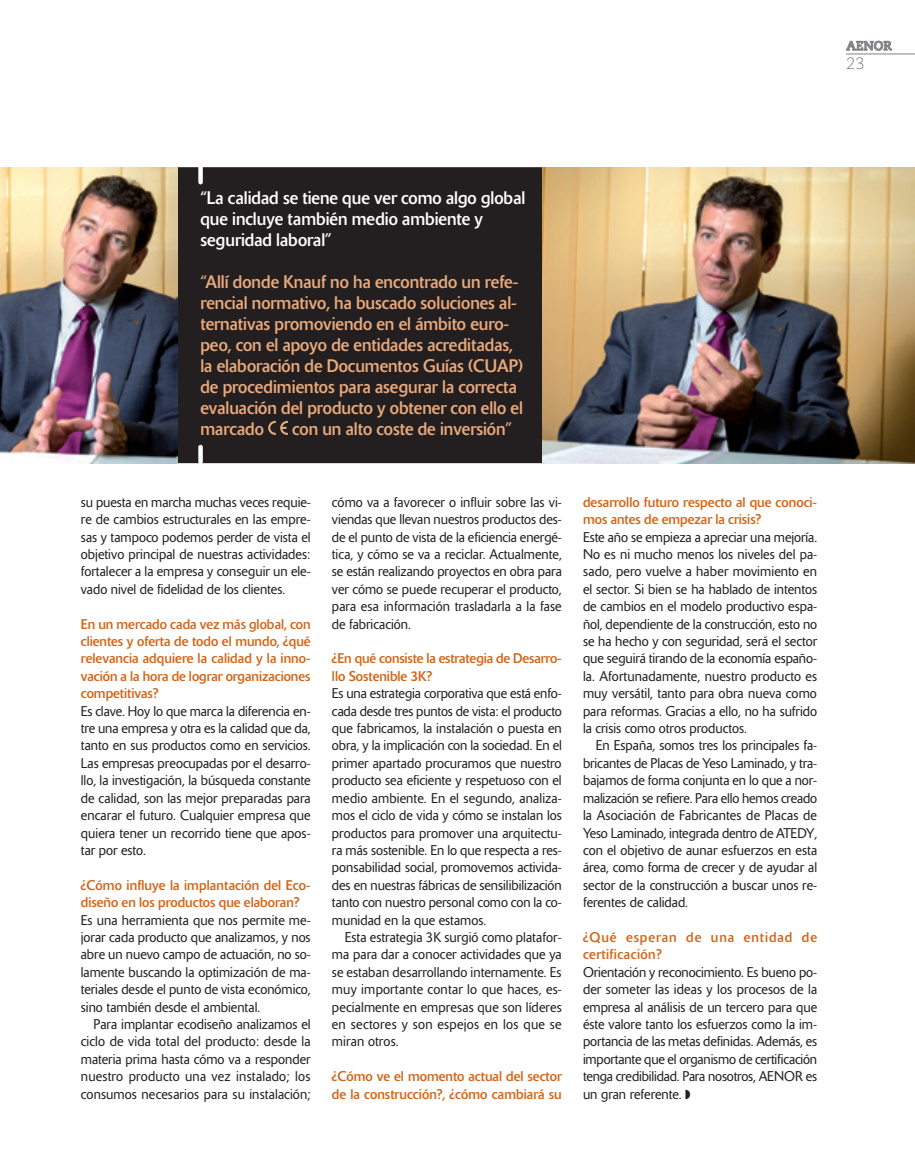
<style>
.page{position:relative;width:915px;height:1170px;background:#fff}
.page>*{position:absolute;margin:0;border:0;box-sizing:border-box;transform-origin:0 0}
.pregunta{font:18px/21px "Delta";color:#e9a97b;scale:.94 1}
.pregunta-2{font:18px/21px "Delta";color:#fff;scale:.94 1}
.t1{font:300 16.5px "Caecilia LT Std";color:#808285}
._001_TEXTO_ENTREVIST{font:300 13.95px/17.4px "Delta";color:#231f20;text-align:justify;scale:.96 1}
._002_PREGUNTA_GRANAT{font:13.95px/17.4px "Delta";color:#d3661a;scale:.96 1}
._002_PREGUNTA_GRANAT-2{font:13.95px/17.4px "Delta";letter-spacing:.07em;color:#d3661a;scale:.96 1}
.t2{font:700 12.75px "Caecilia LT Std";color:#808285}
</style>
<div class="page">
<svg style="left:846px;top:41px;width:45px;height:10px"></svg>
<hr style="left:846px;top:54px;width:68px;height:1px;background:#808285">
<div style="left:178px;top:167px;width:364px;height:296px;background:#231f20"></div>
<img style="left:0;top:167px;width:178px;height:296px">
<img style="left:542px;top:167px;width:372px;height:296px">
<svg style="left:268px;top:421px;width:20px;height:14px"></svg>
<div style="left:198px;top:447px;width:5px;height:15px;background:#fff"></div>
<div style="left:198px;top:167px;width:5px;height:15px;background:#fff"></div>
<p class="t2" style="left:846px;top:38px;width:47px">AENOR</p>
<p class="t1" style="left:846px;top:54px;width:20px">23</p>
<p class="pregunta-2" style="left:200px;top:187px;width:347px">“La calidad se tiene que ver como algo global que incluye también medio ambiente y seguridad laboral”</p>
<p class="pregunta" style="left:200px;top:271px;width:344px">“Allí donde Knauf no ha encontrado un refe&shy;rencial normativo, ha buscado soluciones al&shy;ternativas promoviendo en el ámbito euro&shy;peo, con el apoyo de entidades acreditadas, la elaboración de Documentos Guías (CUAP) de procedimientos para asegurar la correcta evaluación del producto y obtener con ello el marcado</p>
<p class="pregunta" style="left:292px;top:418px;width:235px">con un alto coste de inversión”</p>
<p class="_001_TEXTO_ENTREVIST" style="left:81px;top:493px;width:241px">su puesta en marcha muchas veces requie&shy;re de cambios estructurales en las empre&shy;sas y tampoco podemos perder de vista el objetivo principal de nuestras actividades: fortalecer a la empresa y conseguir un ele&shy;vado nivel de fidelidad de los clientes.</p>
<p class="_002_PREGUNTA_GRANAT" style="left:81px;top:615px;width:241px;text-align:justify">En un mercado cada vez más global, con clientes y oferta de todo el mundo, ¿qué relevancia adquiere la calidad y la inno&shy;vación a la hora de lograr organizaciones competitivas?</p>
<p class="_001_TEXTO_ENTREVIST" style="left:81px;top:702px;width:241px">Es clave. Hoy lo que marca la diferencia en&shy;tre una empresa y otra es la calidad que da, tanto en sus productos como en servicios.<br>Las empresas preocupadas por el desarro&shy;llo, la investigación, la búsqueda constante de calidad, son las mejor preparadas para encarar el futuro. Cualquier empresa que quiera tener un recorrido tiene que apos&shy;tar por esto.</p>
<p class="_002_PREGUNTA_GRANAT" style="left:81px;top:876px;width:241px">¿Cómo influye la implantación del Eco&shy;diseño en los productos que elaboran?</p>
<p class="_001_TEXTO_ENTREVIST" style="left:81px;top:911px;width:241px">Es una herramienta que nos permite me&shy;jorar cada producto que analizamos, y nos abre un nuevo campo de actuación, no so&shy;lamente buscando la optimización de ma&shy;teriales desde el punto de vista económico, sino también desde el ambiental.</p>
<p class="_001_TEXTO_ENTREVIST" style="left:81px;top:1015px;width:241px;text-indent:13px">Para implantar ecodiseño analizamos el ciclo de vida total del producto: desde la materia prima hasta cómo va a responder nuestro producto una vez instalado; los consumos necesarios para su instalación;</p>
<p class="_001_TEXTO_ENTREVIST" style="left:332px;top:493px;width:241px">cómo va a favorecer o influir sobre las vi&shy;viendas que llevan nuestros productos des&shy;de el punto de vista de la eficiencia energé&shy;tica, y cómo se va a reciclar. Actualmente, se están realizando proyectos en obra para ver cómo se puede recuperar el producto, para esa información trasladarla a la fase de fabricación.</p>
<p class="_002_PREGUNTA_GRANAT" style="left:332px;top:650px;width:241px">¿En qué consiste la estrategia de Desarro&shy;llo Sostenible 3K?</p>
<p class="_001_TEXTO_ENTREVIST" style="left:332px;top:684px;width:241px">Es una estrategia corporativa que está enfo&shy;cada desde tres puntos de vista: el producto que fabricamos, la instalación o puesta en obra, y la implicación con la sociedad. En el primer apartado procuramos que nuestro producto sea eficiente y respetuoso con el medio ambiente. En el segundo, analiza&shy;mos el ciclo de vida y cómo se instalan los productos para promover una arquitectu&shy;ra más sostenible. En lo que respecta a res&shy;ponsabilidad social, promovemos activida&shy;des en nuestras fábricas de sensilibilización tanto con nuestro personal como con la co&shy;munidad en la que estamos.</p>
<p class="_001_TEXTO_ENTREVIST" style="left:332px;top:928px;width:241px;text-indent:13px">Esta estrategia 3K surgió como platafor&shy;ma para dar a conocer actividades que ya se estaban desarrollando internamente. Es muy importante contar lo que haces, es&shy;pecialmente en empresas que son líderes en sectores y son espejos en los que se miran otros.</p>
<p class="_002_PREGUNTA_GRANAT" style="left:332px;top:1067px;width:241px">¿Cómo ve el momento actual del sector de la construcción?, ¿cómo cambiará su</p>
<p class="_002_PREGUNTA_GRANAT" style="left:583px;top:493px;width:245px">desarrollo futuro respecto al que conoci&shy;mos antes de empezar la crisis?</p>
<p class="_001_TEXTO_ENTREVIST" style="left:583px;top:528px;width:245px">Este año se empieza a apreciar una mejoría.<br>No es ni mucho menos los niveles del pa&shy;sado, pero vuelve a haber movimiento en el sector. Si bien se ha hablado de intentos de cambios en el modelo productivo espa&shy;ñol, dependiente de la construcción, esto no se ha hecho y con seguridad, será el sector que seguirá tirando de la economía españo&shy;la. Afortunadamente, nuestro producto es muy versátil, tanto para obra nueva como para reformas. Gracias a ello, no ha sufrido la crisis como otros productos.</p>
<p class="_001_TEXTO_ENTREVIST" style="left:583px;top:737px;width:245px;text-indent:13px">En España, somos tres los principales fa&shy;bricantes de Placas de Yeso Laminado, y tra&shy;bajamos de forma conjunta en lo que a nor&shy;malización se refiere. Para ello hemos creado la Asociación de Fabricantes de Placas de Yeso Laminado, integrada dentro de ATEDY, con el objetivo de aunar esfuerzos en esta área, como forma de crecer y de ayudar al sector de la construcción a buscar unos re&shy;ferentes de calidad.</p>
<p class="_002_PREGUNTA_GRANAT-2" style="left:583px;top:928px;width:245px">¿Qué esperan de una entidad de certificación?</p>
<p class="_001_TEXTO_ENTREVIST" style="left:583px;top:963px;width:245px">Orientación y reconocimiento. Es bueno po&shy;der someter las ideas y los procesos de la empresa al análisis de un tercero para que éste valore tanto los esfuerzos como la im&shy;portancia de las metas definidas. Además, es importante que el organismo de certificación tenga credibilidad. Para nosotros, AENOR es un gran referente. ◗</p>
</div>
